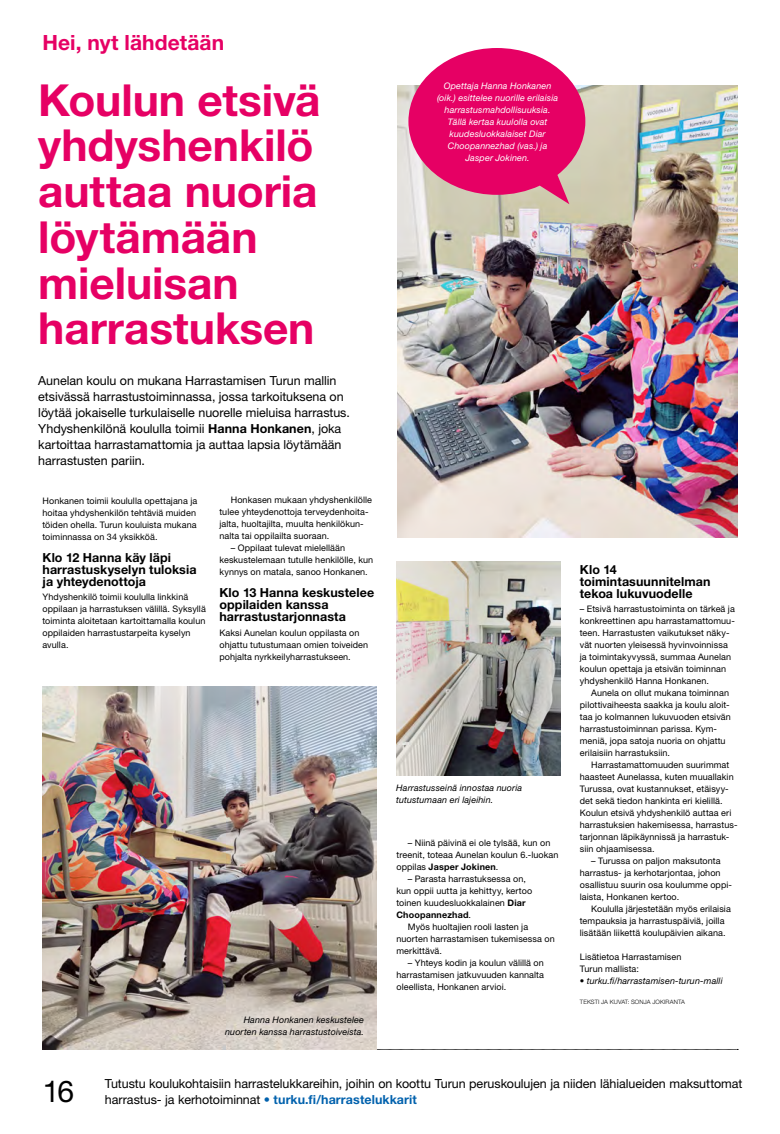
<style>
.page{position:relative;width:780px;height:1134px;background:#fff}
.page>*{position:absolute;margin:0;border:0;box-sizing:border-box;transform-origin:0 0}
.H2_56_58{font:700 44.2px/45.8px "Helvetica Neue LT Std";color:#e60064}
.t1{font:30px "Helvetica Neue LT Std";color:#000}
.H2_Vinjetti{font:700 21px "Helvetica Neue LT Std";letter-spacing:.005em;color:#e60064}
.INGRESSI{font:12.5px/16px "Helvetica Neue LT Std";letter-spacing:-.005em;color:#000}
.ALATEKSTIT{font:12.5px/16px "Helvetica Neue LT Std";letter-spacing:-.005em;color:#000}
.VÄLIOTSIKKO{font:700 12.5px/12px "Helvetica Neue LT Std";letter-spacing:.005em;color:#000}
.leipsi_SISENNYS{font:9px/12px "Helvetica Neue LT Std";letter-spacing:.01em;color:#000}
.leipis{font:9px/12px "Helvetica Neue LT Std";letter-spacing:.01em;color:#000}
.KUVATEKSTIT{font:italic 9px/12px "Helvetica Neue LT Std";letter-spacing:.015em;color:#fff;text-align:center}
.KUVATEKSTIT-2{font:italic 9px/12px "Helvetica Neue LT Std";letter-spacing:.015em;color:#000}
.Linkki_FI_MUSTA{font:italic 9px "Helvetica Neue LT Std";letter-spacing:.015em;color:#000}
.teksti_kuvat{font:300 6px "Helvetica Neue LT Std";letter-spacing:.02em;color:#000}
.s1{font-weight:700}
.s2{font-weight:700;color:#0061ad}
</style>
<div class="page">
<svg style="left:43px;top:1049px;width:695px;height:1px"></svg>
<img style="left:398px;top:85px;width:339px;height:453px">
<svg style="left:408px;top:48px;width:177px;height:156px;background:#e53880"></svg>
<img style="left:43px;top:687px;width:333px;height:362px">
<img style="left:396px;top:562px;width:164px;height:214px">
<h2 class="H2_Vinjetti" style="left:43px;top:30px;width:183px">Hei, nyt lähdetään</h2>
<h2 class="H2_56_58" style="left:38px;top:76px;width:284px">Koulun etsivä yhdyshenkilö auttaa nuoria löytämään mieluisan harrastuksen</h2>
<p class="INGRESSI" style="left:38px;top:373px;width:313px">Aunelan koulu on mukana Harrastamisen Turun mallin etsivässä harrastustoiminnassa, jossa tarkoituksena on löytää jokaiselle turkulaiselle nuorelle mieluisa harrastus.<br>Yhdyshenkilönä koululla toimii <span class="s1">Hanna Honkanen</span>, joka kartoittaa harrastamattomia ja auttaa lapsia löytämään harrastusten pariin.</p>
<p class="leipsi_SISENNYS" style="left:219px;top:493px;width:154px;text-indent:11px">Honkasen mukaan yhdyshenkilölle tulee yhteydenottoja terveydenhoita&shy;jalta, huoltajilta, muulta henkilökun&shy;nalta tai oppilailta suoraan.</p>
<p class="leipsi_SISENNYS" style="left:219px;top:541px;width:155px;text-indent:11px">– Oppilaat tulevat mielellään keskustelemaan tutulle henkilölle, kun kynnys on matala, sanoo Honkanen.</p>
<p class="VÄLIOTSIKKO" style="left:219px;top:586px;width:156px">Klo 13 Hanna keskustelee oppilaiden kanssa harrastustarjonnasta</p>
<p class="leipis" style="left:219px;top:627px;width:150px">Kaksi Aunelan koulun oppilasta on ohjattu tutustumaan omien toiveiden pohjalta nyrkkeilyharrastukseen.</p>
<p class="leipis" style="left:43px;top:495px;width:156px">Honkanen toimii koululla opettajana ja hoitaa yhdyshenkilön tehtäviä muiden töiden ohella. Turun kouluista mukana toiminnassa on 34 yksikköä.</p>
<p class="VÄLIOTSIKKO" style="left:43px;top:551px;width:155px">Klo 12 Hanna käy läpi harrastuskyselyn tuloksia ja yhteydenottoja</p>
<p class="leipis" style="left:43px;top:591px;width:165px">Yhdyshenkilö toimii koululla linkkinä oppilaan ja harrastuksen välillä. Syksyllä toiminta aloitetaan kartoittamalla koulun oppilaiden harrastustarpeita kyselyn avulla.</p>
<p class="KUVATEKSTIT-2" style="left:225px;top:1014px;width:140px;text-align:right">Hanna Honkanen keskustelee nuorten kanssa harrastustoiveista.</p>
<p class="KUVATEKSTIT" style="left:437px;top:79px;width:123px">Opettaja Hanna Honkanen (oik.) esittelee nuorille erilaisia harrastusmahdollisuuksia.<br>Tällä kertaa kuulolla ovat kuudesluokkalaiset Diar<br>Choopannezhad (vas.) ja<br>Jasper Jokinen.</p>
<p class="KUVATEKSTIT-2" style="left:396px;top:781px;width:127px">Harrastusseinä innostaa nuoria tutustumaan eri lajeihin.</p>
<p class="leipsi_SISENNYS" style="left:396px;top:837px;width:163px;text-indent:11px">– Niinä päivinä ei ole tylsää, kun on treenit, toteaa Aunelan koulun 6.-luokan oppilas <span class="s1">Jasper Jokinen</span>.</p>
<p class="leipsi_SISENNYS" style="left:396px;top:873px;width:137px;text-indent:11px">– Parasta harrastuksessa on, kun oppii uutta ja kehittyy, kertoo toinen kuudesluokkalainen <span class="s1">Diar<br>Choopannezhad</span>.</p>
<p class="leipsi_SISENNYS" style="left:396px;top:921px;width:160px;text-indent:11px">Myös huoltajien rooli lasten ja nuorten harrastamisen tukemisessa on merkittävä.</p>
<p class="leipsi_SISENNYS" style="left:396px;top:957px;width:149px;text-align:justify;text-indent:11px">– Yhteys kodin ja koulun välillä on harrastamisen jatkuvuuden kannalta oleellista, Honkanen arvioi.</p>
<p class="VÄLIOTSIKKO" style="left:580px;top:563px;width:132px">Klo 14 toimintasuunnitelman tekoa lukuvuodelle</p>
<p class="leipis" style="left:580px;top:603px;width:156px">– Etsivä harrastustoiminta on tärkeä ja konkreettinen apu harrastamattomuu&shy;teen. Harrastusten vaikutukset näky&shy;vät nuorten yleisessä hyvinvoinnissa ja toimintakyvyssä, summaa Aunelan koulun opettaja ja etsivän toiminnan yhdyshenkilö Hanna Honkanen.</p>
<p class="leipsi_SISENNYS" style="left:580px;top:687px;width:152px;text-indent:11px">Aunela on ollut mukana toiminnan pilottivaiheesta saakka ja koulu aloit&shy;taa jo kolmannen lukuvuoden etsivän harrastustoiminnan parissa. Kym&shy;meniä, jopa satoja nuoria on ohjattu erilaisiin harrastuksiin.</p>
<p class="leipsi_SISENNYS" style="left:580px;top:759px;width:159px;text-indent:11px">Harrastamattomuuden suurimmat haasteet Aunelassa, kuten muuallakin Turussa, ovat kustannukset, etäisyy&shy;det sekä tiedon hankinta eri kielillä.<br>Koulun etsivä yhdyshenkilö auttaa eri harrastuksien hakemisessa, harrastus&shy;tarjonnan läpikäynnissä ja harrastuk&shy;siin ohjaamisessa.</p>
<p class="leipsi_SISENNYS" style="left:580px;top:855px;width:154px;text-indent:11px">– Turussa on paljon maksutonta harrastus- ja kerhotarjontaa, johon osallistuu suurin osa koulumme oppi&shy;laista, Honkanen kertoo.</p>
<p class="leipsi_SISENNYS" style="left:580px;top:903px;width:152px;text-indent:11px">Koululla järjestetään myös erilaisia tempauksia ja harrastuspäiviä, joilla lisätään liikettä koulupäivien aikana.</p>
<p class="leipis" style="left:580px;top:951px;width:103px">Lisätietoa Harrastamisen<br>Turun mallista:</p>
<p class="Linkki_FI_MUSTA" style="left:580px;top:975px;width:144px">• turku.fi/harrastamisen-turun-malli</p>
<p class="teksti_kuvat" style="left:580px;top:998px;width:107px">TEKSTI JA KUVAT: SONJA JOKIRANTA</p>
<h2 class="t1" style="left:43px;top:1073px;width:33px">16</h2>
<p class="ALATEKSTIT" style="left:105px;top:1075px;width:639px">Tutustu koulukohtaisiin harrastelukkareihin, joihin on koottu Turun peruskoulujen ja niiden lähialueiden maksuttomat harrastus- ja kerhotoiminnat <span class="s2">• turku.fi/harrastelukkarit</span></p>
</div>
